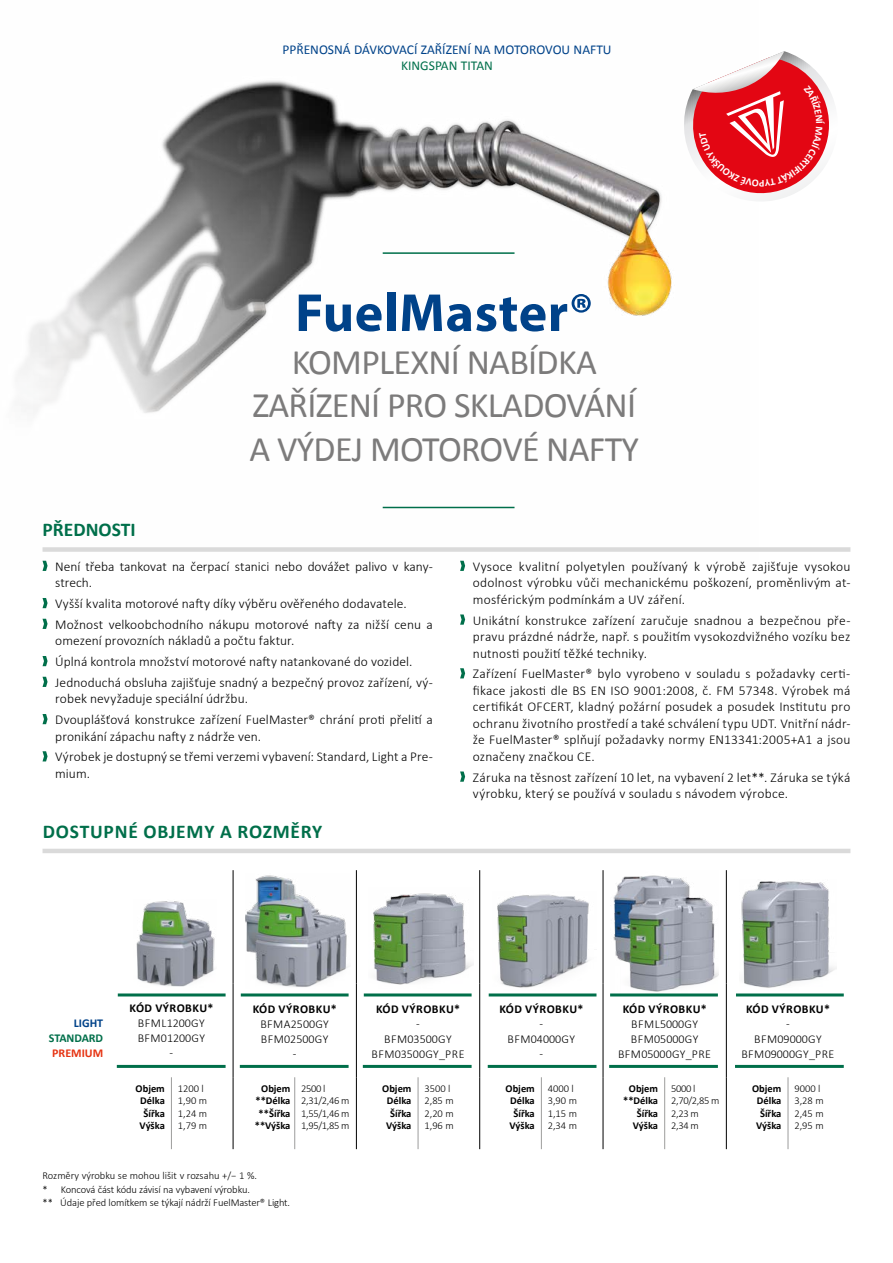
<style>
.page{position:relative;width:893px;height:1263px;background:#fff}
.page>*{position:absolute;margin:0;border:0;box-sizing:border-box;transform-origin:0 0}
.t1{font:700 54px "Myriad Pro";letter-spacing:.01em;color:#004289}
.t2{font:36px/43.2px "Calibri";letter-spacing:-.02em;color:#7c7b7b;text-align:center}
.t3{font:700 19.5px "Calibri";letter-spacing:.04em;color:#006f4a}
.t4{font:700 19.5px "Calibri";color:#006f4a}
.t5{font:300 13.5px/16.5px "Calibri";letter-spacing:.005em;color:#000}
.t6{font:13.5px "Calibri";color:#004289}
.t7{font:13.5px "Calibri";color:#006f4a}
.t8{font:300 12px/15px "Calibri";letter-spacing:.02em;color:#000;text-align:center}
.t9{font:700 12px "Calibri";letter-spacing:.04em;color:#000}
.t10{font:700 12px "Calibri";letter-spacing:-.005em;color:#006f4a}
.t11{font:700 12px "Calibri";color:#e63312}
.t12{font:700 12px "Calibri";color:#004289}
.t13{font:300 10.5px/12.6px "Calibri";letter-spacing:-.01em;color:#000}
.t14{font:700 10.5px/12.6px "Calibri";color:#000;text-align:right}
.t15{font:300 10.5px/12.6px "Calibri";letter-spacing:-.03em;color:#000}
</style>
<div class="page">
<img style="left:20px;top:80px;width:652px;height:490px">
<div style="left:243px;top:285px;width:403px;height:183px;background:#fff"></div>
<div style="left:376px;top:245px;width:146px;height:16px;background:#fff"></div>
<hr style="left:383px;top:252px;width:131px;height:2px;background:#006f4a">
<div style="left:376px;top:499px;width:146px;height:17px;background:#fff"></div>
<hr style="left:383px;top:507px;width:131px;height:1px;background:#006f4a">
<hr style="left:43px;top:849px;width:807px;height:4px;background:#dadada">
<svg style="left:43px;top:561px;width:5px;height:10px"></svg>
<svg style="left:43px;top:598px;width:5px;height:10px"></svg>
<svg style="left:43px;top:619px;width:5px;height:10px"></svg>
<svg style="left:43px;top:656px;width:5px;height:10px"></svg>
<svg style="left:43px;top:677px;width:5px;height:10px"></svg>
<svg style="left:43px;top:714px;width:5px;height:10px"></svg>
<svg style="left:43px;top:751px;width:5px;height:10px"></svg>
<svg style="left:460px;top:561px;width:5px;height:10px"></svg>
<svg style="left:460px;top:614px;width:5px;height:11px"></svg>
<svg style="left:460px;top:668px;width:5px;height:10px"></svg>
<svg style="left:460px;top:771px;width:5px;height:11px"></svg>
<div style="left:43px;top:547px;width:807px;height:5px;background:#dadada"></div>
<hr style="left:233px;top:870px;width:1px;height:113px;background:#000">
<hr style="left:356px;top:870px;width:1px;height:113px;background:#000">
<hr style="left:479px;top:870px;width:1px;height:113px;background:#000">
<hr style="left:603px;top:870px;width:1px;height:113px;background:#000">
<hr style="left:726px;top:870px;width:1px;height:113px;background:#000">
<hr style="left:233px;top:983px;width:1px;height:94px;background:#000">
<hr style="left:356px;top:983px;width:1px;height:94px;background:#000">
<hr style="left:479px;top:983px;width:1px;height:94px;background:#000">
<hr style="left:603px;top:983px;width:1px;height:94px;background:#000">
<hr style="left:726px;top:983px;width:1px;height:94px;background:#000">
<hr style="left:171px;top:1077px;width:1px;height:72px;background:#9d9d9c">
<hr style="left:294px;top:1077px;width:1px;height:72px;background:#9d9d9c">
<hr style="left:418px;top:1077px;width:1px;height:72px;background:#9d9d9c">
<hr style="left:541px;top:1077px;width:1px;height:72px;background:#9d9d9c">
<hr style="left:664px;top:1077px;width:1px;height:72px;background:#9d9d9c">
<hr style="left:788px;top:1077px;width:1px;height:72px;background:#9d9d9c">
<hr style="left:233px;top:1077px;width:1px;height:72px;background:#000">
<hr style="left:356px;top:1077px;width:1px;height:72px;background:#000">
<hr style="left:479px;top:1077px;width:1px;height:72px;background:#000">
<hr style="left:603px;top:1077px;width:1px;height:72px;background:#000">
<hr style="left:726px;top:1077px;width:1px;height:72px;background:#000">
<img style="left:136px;top:901px;width:79px;height:86px">
<img style="left:245px;top:875px;width:102px;height:112px">
<img style="left:373px;top:893px;width:101px;height:92px">
<img style="left:497px;top:894px;width:92px;height:94px">
<img style="left:613px;top:875px;width:106px;height:117px">
<img style="left:741px;top:881px;width:95px;height:107px">
<hr style="left:118px;top:993px;width:108px;height:3px;background:#006f4a">
<hr style="left:241px;top:993px;width:108px;height:3px;background:#006f4a">
<hr style="left:364px;top:993px;width:108px;height:3px;background:#006f4a">
<hr style="left:489px;top:993px;width:107px;height:3px;background:#006f4a">
<hr style="left:610px;top:993px;width:108px;height:3px;background:#006f4a">
<hr style="left:736px;top:993px;width:108px;height:3px;background:#006f4a">
<hr style="left:117px;top:1065px;width:109px;height:3px;background:#006f4a">
<hr style="left:240px;top:1065px;width:109px;height:3px;background:#006f4a">
<hr style="left:363px;top:1065px;width:109px;height:3px;background:#006f4a">
<hr style="left:488px;top:1065px;width:108px;height:3px;background:#006f4a">
<hr style="left:609px;top:1065px;width:109px;height:3px;background:#006f4a">
<hr style="left:735px;top:1065px;width:109px;height:3px;background:#006f4a">
<svg style="left:684px;top:51px;width:150px;height:150px"></svg>
<p class="t6" style="left:282px;top:41px;width:331px">PPŘENOSNÁ DÁVKOVACÍ ZAŘÍZENÍ NA MOTOROVOU NAFTU</p>
<p class="t7" style="left:401px;top:57px;width:93px">KINGSPAN TITAN</p>
<h1 class="t1" style="left:295px;top:278px;width:300px">FuelMaster®</h1>
<h2 class="t2" style="left:250px;top:341px;width:391px">KOMPLEXNÍ NABÍDKA<br>ZAŘÍZENÍ PRO SKLADOVÁNÍ<br>A VÝDEJ MOTOROVÉ NAFTY</h2>
<h3 class="t4" style="left:43px;top:517px;width:95px">PŘEDNOSTI</h3>
<p class="t5" style="left:55px;top:558px;width:379px">Není třeba tankovat na čerpací stanici nebo dovážet palivo v kany&shy;strech.</p>
<p class="t5" style="left:55px;top:593px;width:379px;line-height:20.7px">Vyšší kvalita motorové nafty díky výběru ověřeného dodavatele.<br>Možnost velkoobchodního nákupu motorové nafty za nižší cenu a</p>
<p class="t5" style="left:55px;top:630px;width:379px;line-height:20.7px">omezení provozních nákladů a počtu faktur.<br>Úplná kontrola množství motorové nafty natankované do vozidel.<br>Jednoduchá obsluha zajišťuje snadný a bezpečný provoz zařízení, vý-</p>
<p class="t5" style="left:55px;top:688px;width:379px;line-height:20.7px">robek nevyžaduje speciální údržbu.<br>Dvouplášťová konstrukce zařízení FuelMaster® chrání proti přelití a</p>
<p class="t5" style="left:55px;top:726px;width:379px;line-height:20.7px">pronikání zápachu nafty z nádrže ven.<br>Výrobek je dostupný se třemi verzemi vybavení: Standard, Light a Pre-</p>
<p class="t5" style="left:55px;top:765px;width:36px">mium.</p>
<h3 class="t3" style="left:43px;top:819px;width:281px">DOSTUPNÉ OBJEMY A ROZMĚRY</h3>
<p class="t5" style="left:473px;top:558px;width:379px;text-align:justify">Vysoce kvalitní polyetylen používaný k výrobě zajišťuje vysokou odolnost výrobku vůči mechanickému poškození, proměnlivým at&shy;mosférickým podmínkám a UV záření.</p>
<p class="t5" style="left:473px;top:612px;width:379px;text-align:justify">Unikátní konstrukce zařízení zaručuje snadnou a bezpečnou pře&shy;pravu prázdné nádrže, např. s použitím vysokozdvižného vozíku bez nutnosti použití těžké techniky.</p>
<p class="t5" style="left:473px;top:666px;width:379px;text-align:justify">Zařízení FuelMaster® bylo vyrobeno v souladu s požadavky certi&shy;fikace jakosti dle BS EN ISO 9001:2008, č. FM 57348. Výrobek má certifikát OFCERT, kladný požární posudek a posudek Institutu pro ochranu životního prostředí a také schválení typu UDT. Vnitřní nádr&shy;že FuelMaster® splňují požadavky normy EN13341:2005+A1 a jsou označeny značkou CE.</p>
<p class="t5" style="left:473px;top:769px;width:379px">Záruka na těsnost zařízení 10 let, na vybavení 2 let**. Záruka se týká výrobku, který se používá v souladu s návodem výrobce.</p>
<p class="t12" style="left:74px;top:1015px;width:31px">LIGHT</p>
<p class="t10" style="left:49px;top:1030px;width:56px">STANDARD</p>
<p class="t11" style="left:52px;top:1045px;width:53px">PREMIUM</p>
<p class="t9" style="left:129px;top:1000px;width:85px">KÓD VÝROBKU*</p>
<p class="t8" style="left:138px;top:1015px;width:69px">BFML1200GY<br>BFM01200GY -</p>
<p class="t9" style="left:253px;top:1001px;width:85px">KÓD VÝROBKU*</p>
<p class="t8" style="left:260px;top:1016px;width:70px">BFMA2500GY<br>BFM02500GY -</p>
<p class="t9" style="left:376px;top:1001px;width:85px">KÓD VÝROBKU*</p>
<p class="t8" style="left:371px;top:1016px;width:95px">-<br>BFM03500GY<br>BFM03500GY_PRE</p>
<p class="t9" style="left:499px;top:1001px;width:85px">KÓD VÝROBKU*</p>
<p class="t8" style="left:508px;top:1016px;width:69px">-<br>BFM04000GY -</p>
<p class="t9" style="left:623px;top:1001px;width:85px">KÓD VÝROBKU*</p>
<p class="t8" style="left:618px;top:1016px;width:95px">BFML5000GY<br>BFM05000GY<br>BFM05000GY_PRE</p>
<p class="t9" style="left:746px;top:1001px;width:85px">KÓD VÝROBKU*</p>
<p class="t8" style="left:741px;top:1016px;width:95px">-<br>BFM09000GY<br>BFM09000GY_PRE</p>
<p class="t14" style="left:136px;top:1082px;width:31px">Objem<br>Délka<br>Šířka<br>Výška</p>
<p class="t13" style="left:178px;top:1082px;width:31px">1200 l<br>1,90 m<br>1,24 m<br>1,79 m</p>
<p class="t14" style="left:255px;top:1082px;width:37px">Objem **Délka **Šířka **Výška</p>
<p class="t15" style="left:301px;top:1082px;width:50px">2500 l<br>2,31/2,46 m<br>1,55/1,46 m<br>1,95/1,85 m</p>
<p class="t14" style="left:382px;top:1082px;width:31px">Objem<br>Délka<br>Šířka<br>Výška</p>
<p class="t13" style="left:424px;top:1082px;width:31px">3500 l<br>2,85 m<br>2,20 m<br>1,96 m</p>
<p class="t14" style="left:506px;top:1082px;width:31px">Objem<br>Délka<br>Šířka<br>Výška</p>
<p class="t13" style="left:548px;top:1082px;width:31px">4000 l<br>3,90 m<br>1,15 m<br>2,34 m</p>
<p class="t14" style="left:623px;top:1082px;width:37px">Objem **Délka<br>Šířka<br>Výška</p>
<p class="t15" style="left:671px;top:1082px;width:50px">5000 l<br>2,70/2,85 m<br>2,23 m<br>2,34 m</p>
<p class="t14" style="left:752px;top:1082px;width:31px">Objem<br>Délka<br>Šířka<br>Výška</p>
<p class="t13" style="left:794px;top:1082px;width:31px">9000 l<br>3,28 m<br>2,45 m<br>2,95 m</p>
<p class="t13" style="left:43px;top:1169px;width:249px;line-height:13.5px">Rozměry výrobku se mohou lišit v rozsahu +/− 1 %.<br>* Koncová část kódu závisí na vybavení výrobku.<br>** Údaje před lomítkem se týkají nádrží FuelMaster® Light.</p>
</div>
